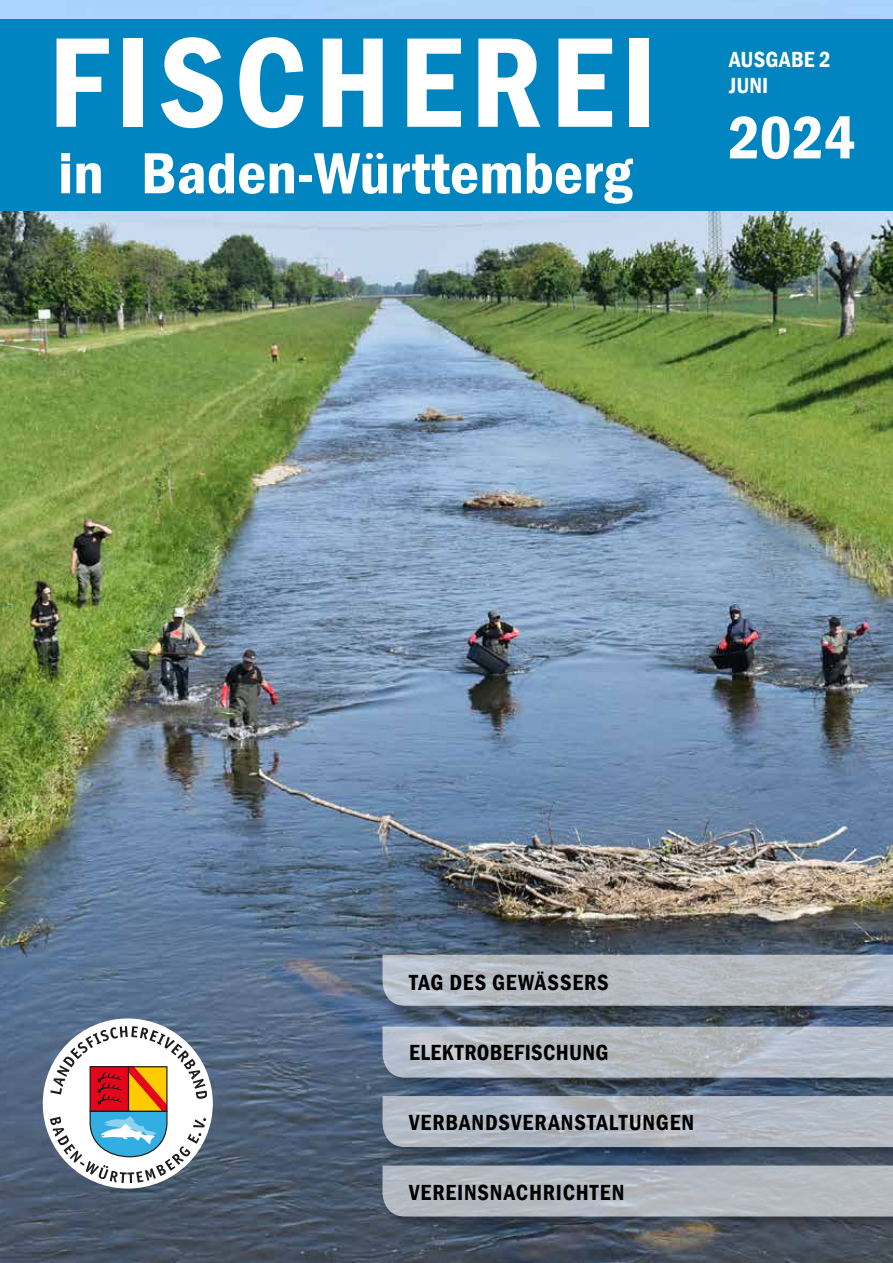
<style>
.page{position:relative;width:893px;height:1263px;background:#fff}
.page>*{position:absolute;margin:0;border:0;box-sizing:border-box;transform-origin:0 0}
.t1{font:600 condensed 132.3px "Franklin Gothic";letter-spacing:.06em;color:#fff}
.t2{font:600 condensed 60px "Franklin Gothic";color:#fff;scale:1.06 1}
.t3{font:600 condensed 22.5px "Franklin Gothic";letter-spacing:.035em;color:#000}
.t4{font:600 condensed 22.5px/25.5px "Franklin Gothic";letter-spacing:.01em;color:#fff}
</style>
<div class="page">
<img style="left:0;top:0;width:893px;height:1263px">
<div style="left:0;top:19px;width:893px;height:191px;background:#0085c0"></div>
<div style="left:382px;top:1165px;width:511px;height:67px;background:#000;opacity:.5"></div>
<svg style="left:382px;top:1165px;width:511px;height:51px;background:#b2b8bf"></svg>
<div style="left:382px;top:1095px;width:511px;height:68px;background:#000;opacity:.5"></div>
<svg style="left:382px;top:1096px;width:511px;height:51px;background:#b2bac3"></svg>
<div style="left:382px;top:1026px;width:511px;height:67px;background:#000;opacity:.5"></div>
<svg style="left:382px;top:1026px;width:511px;height:51px;background:#b3bac3"></svg>
<div style="left:382px;top:954px;width:511px;height:67px;background:#000;opacity:.5"></div>
<svg style="left:382px;top:955px;width:511px;height:51px;background:#b4bac2"></svg>
<div style="left:43px;top:1018px;width:170px;height:170px;background:#fff;border-radius:50%"></div>
<svg style="left:50px;top:1026px;width:157px;height:157px"></svg>
<h1 class="t1" style="left:48px;top:-6px;width:809px">FISCHEREI <sub>2024</sub></h1>
<p class="t4" style="left:729px;top:47px;width:103px">AUSGABE 2<br>JUNI</p>
<h2 class="t2" style="left:58px;top:133px;width:543px">in Baden-Württemberg</h2>
<p class="t3" style="left:409px;top:967px;width:201px">TAG DES GEWÄSSERS</p>
<p class="t3" style="left:409px;top:1037px;width:201px">ELEKTROBEFISCHUNG</p>
<p class="t3" style="left:409px;top:1107px;width:287px">VERBANDSVERANSTALTUNGEN</p>
<p class="t3" style="left:409px;top:1177px;width:217px">VEREINSNACHRICHTEN</p>
</div>
